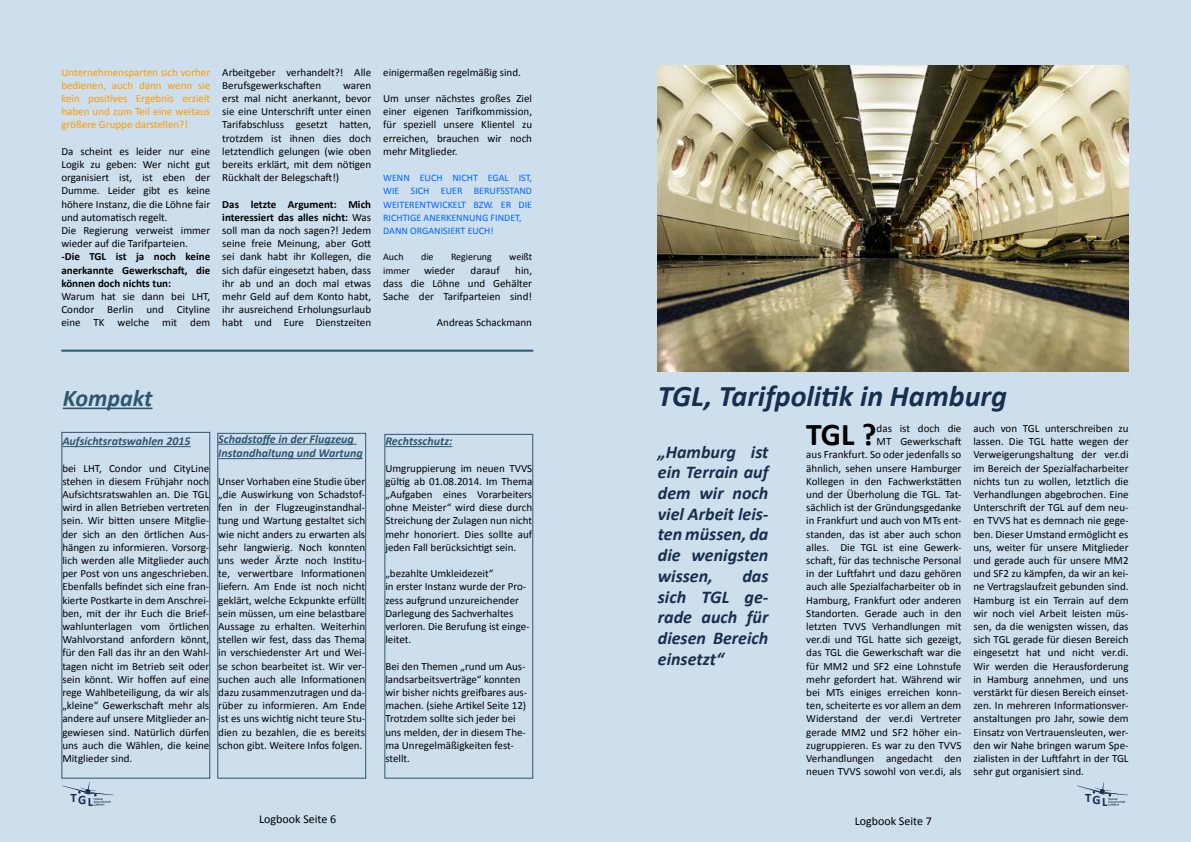
<style>
.page{position:relative;width:1191px;height:842px;background:#cddeed}
.page>*{position:absolute;margin:0;border:0;box-sizing:border-box;transform-origin:0 0}
.t1{font:700 31.8px "Calibri";color:#000}
.t2{font:italic 700 30px "Calibri";color:#162f4d}
.t3{font:italic 700 24px "Calibri";color:#2d566f}
.t4{font:italic 700 18px/20.7px "Calibri";color:#162f4d;text-align:justify}
.t5{font:700 12.8px "Calibri";color:#162f4d}
.t6{font:italic 700 12px/14.4px "Calibri";color:#2d566f}
.t7{font:12px "Calibri";color:#000}
.t8{font:11px/13.2px "Calibri";color:#000;text-align:justify}
.t9{font:11px/13.2px "Calibri";color:#ff9b00;text-align:justify}
.t10{font:700 11px/13.2px "Calibri";color:#000;text-align:justify}
.t11{font:10px/13.2px "Calibri";color:#06f}
.t12{font:10px "Calibri";color:#000}
.t13{font:700 3px "Calibri";color:#162f4d}
.s1{font-weight:700}
</style>
<div class="page">
<svg style="left:62px;top:782px;width:52px;height:23px"></svg>
<svg style="left:1076px;top:782px;width:52px;height:23px"></svg>
<hr style="left:63px;top:408px;width:90px;height:1px;background:#2d566f">
<hr style="left:62px;top:446px;width:129px;height:1px;background:#2d566f">
<div style="left:61px;top:432px;width:149px;height:347px;border:1px solid #2d566f"></div>
<hr style="left:218px;top:444px;width:139px;height:1px;background:#2d566f">
<hr style="left:218px;top:458px;width:145px;height:1px;background:#2d566f">
<div style="left:217px;top:433px;width:149px;height:346px;border:1px solid #2d566f"></div>
<hr style="left:385px;top:446px;width:67px;height:1px;background:#2d566f">
<div style="left:384px;top:434px;width:149px;height:345px;border:1px solid #2d566f"></div>
<img style="left:658px;top:65px;width:470px;height:306px">
<hr style="left:61px;top:350px;width:472px;height:2px;background:#2d566f">
<p class="t9" style="left:61px;top:65px;width:150px">Unternehmensparten sich vorher bedienen, auch dann wenn sie kein positives Ergebnis erzielt haben und zum Teil eine weitaus größere Gruppe darstellen?!</p>
<p class="t8" style="left:61px;top:145px;width:150px;text-align:left">Da scheint es leider nur eine<br>Logik zu geben: Wer nicht gut organisiert ist, ist eben der<br>Dumme. Leider gibt es keine höhere Instanz, die die Löhne fair und automatisch regelt.<br>Die Regierung verweist immer wieder auf die Tarifparteien.</p>
<p class="t10" style="left:61px;top:250px;width:150px">-Die TGL ist ja noch keine anerkannte Gewerkschaft, die können doch nichts tun:</p>
<p class="t8" style="left:61px;top:290px;width:150px">Warum hat sie dann bei LHT, Condor Berlin und Cityline eine TK welche mit dem</p>
<p class="t8" style="left:222px;top:65px;width:150px">Arbeitgeber verhandelt?! Alle<br>Berufsgewerkschaften</p>
<p class="t8" style="left:222px;top:79px;width:150px;text-indent:121px">waren erst mal nicht anerkannt, bevor sie eine Unterschrift unter einen Tarifabschluss gesetzt hatten, trotzdem ist ihnen dies doch letztendlich gelungen (wie oben bereits erklärt, mit dem nötigen Rückhalt der Belegschaft!)</p>
<p class="t8" style="left:222px;top:197px;width:150px"><span class="s1">Das letzte Argument: Mich interessiert das alles nicht:</span> Was soll man da noch sagen?! Jedem seine freie Meinung, aber Gott sei dank habt ihr Kollegen, die sich dafür eingesetzt haben, dass ihr ab und an doch mal etwas mehr Geld auf dem Konto habt, ihr ausreichend Erholungsurlaub habt und Eure Dienstzeiten</p>
<p class="t8" style="left:383px;top:65px;width:139px">einigermaßen regelmäßig sind.</p>
<p class="t8" style="left:383px;top:92px;width:150px">Um unser nächstes großes Ziel einer eigenen Tarifkommission, für speziell unsere Klientel zu erreichen, brauchen wir noch mehr Mitglieder.</p>
<p class="t11" style="left:383px;top:171px;width:150px">WENN EUCH NICHT EGAL IST,<br>WIE SICH EUER BERUFSSTAND<br>WEITERENTWICKELT BZW. ER DIE<br>RICHTIGE ANERKENNUNG FINDET,<br>DANN ORGANISIERT EUCH!</p>
<p class="t12" style="left:383px;top:251px;width:22px">Auch</p>
<p class="t12" style="left:421px;top:251px;width:14px">die</p>
<p class="t12" style="left:451px;top:251px;width:42px">Regierung</p>
<p class="t12" style="left:509px;top:251px;width:24px">weißt</p>
<p class="t12" style="left:383px;top:264px;width:28px">immer</p>
<p class="t8" style="left:424px;top:263px;width:32px">wieder</p>
<p class="t8" style="left:470px;top:263px;width:31px">darauf</p>
<p class="t8" style="left:383px;top:263px;width:150px;text-indent:132px">hin, dass die Löhne und Gehälter Sache der Tarifparteien sind!</p>
<p class="t8" style="left:437px;top:316px;width:97px">Andreas Schackmann</p>
<h3 class="t3" style="left:63px;top:382px;width:91px">Kompakt</h3>
<p class="t6" style="left:62px;top:434px;width:130px">Aufsichtsratswahlen 2015</p>
<p class="t8" style="left:62px;top:461px;width:148px">bei LHT, Condor und CityLine stehen in diesem Frühjahr noch Aufsichtsratswahlen an. Die TGL wird in allen Betrieben vertreten sein. Wir bitten unsere Mitglie&shy;der sich an den örtlichen Aus&shy;hängen zu informieren. Vorsorg&shy;lich werden alle Mitglieder auch per Post von uns angeschrieben.<br>Ebenfalls befindet sich eine fran&shy;kierte Postkarte in dem Anschrei&shy;ben, mit der ihr Euch die Brief&shy;wahlunterlagen vom örtlichen Wahlvorstand anfordern könnt, für den Fall das ihr an den Wahl&shy;tagen nicht im Betrieb seit oder sein könnt. Wir hoffen auf eine rege Wahlbeteiligung, da wir als „kleine“ Gewerkschaft mehr als andere auf unsere Mitglieder an&shy;gewiesen sind. Natürlich dürfen uns auch die Wählen, die keine Mitglieder sind.</p>
<p class="t6" style="left:218px;top:432px;width:146px">Schadstoffe in der Flugzeug<br>Instandhaltung und Wartung</p>
<p class="t8" style="left:218px;top:475px;width:148px">Unser Vorhaben eine Studie über „die Auswirkung von Schadstof&shy;fen in der Flugzeuginstandhal&shy;tung und Wartung gestaltet sich wie nicht anders zu erwarten als sehr langwierig. Noch konnten uns weder Ärzte noch Institu&shy;te, verwertbare Informationen liefern. Am Ende ist noch nicht geklärt, welche Eckpunkte erfüllt sein müssen, um eine belastbare Aussage zu erhalten. Weiterhin stellen wir fest, dass das Thema in verschiedenster Art und Wei&shy;se schon bearbeitet ist. Wir ver&shy;suchen auch alle Informationen dazu zusammenzutragen und da&shy;rüber zu informieren. Am Ende ist es uns wichtig nicht teure Stu&shy;dien zu bezahlen, die es bereits schon gibt. Weitere Infos folgen.</p>
<p class="t6" style="left:385px;top:434px;width:69px">Rechtsschutz:</p>
<p class="t8" style="left:385px;top:461px;width:148px">Umgruppierung im neuen TVVS gültig ab 01.08.2014. Im Thema „Aufgaben eines Vorarbeiters ohne Meister“ wird diese durch Streichung der Zulagen nun nicht mehr honoriert. Dies sollte auf jeden Fall berücksichtigt sein.</p>
<p class="t8" style="left:385px;top:567px;width:146px;text-align:left">„bezahlte Umkleidezeit“<br>in erster Instanz wurde der Pro&shy;zess aufgrund unzureichender<br>Darlegung des Sachverhaltes verloren. Die Berufung ist einge&shy;leitet.</p>
<p class="t8" style="left:385px;top:659px;width:143px;text-align:left">Bei den Themen „rund um Aus&shy;landsarbeitsverträge“ konnten wir bisher nichts greifbares aus&shy;machen. (siehe Artikel Seite 12)<br>Trotzdem sollte sich jeder bei uns melden, der in diesem The&shy;ma Unregelmäßigkeiten fest&shy;stellt.</p>
<h2 class="t2" style="left:658px;top:377px;width:350px">TGL, Tarifpolitik in Hamburg</h2>
<h3 class="t4" style="left:658px;top:441px;width:112px">„Hamburg ist ein Terrain auf dem wir noch viel Arbeit leis&shy;ten müssen, da die wenigsten wissen,</h3>
<h1 class="t1" style="left:806px;top:414px;width:72px">TGL ?</h1>
<p class="t8" style="left:806px;top:422px;width:157px;text-align:right">das ist doch die<br>MT Gewerkschaft<br>aus Frankfurt. So oder jedenfalls so ähnlich, sehen unsere Hamburger<br>Kollegen in den Fachwerkstätten und der Überholung die TGL. Tat&shy;sächlich ist der Gründungsgedanke in Frankfurt und auch von MTs ent&shy;standen, das ist aber auch schon alles. Die TGL ist eine Gewerk&shy;schaft, für das technische Personal in der Luftfahrt und dazu gehören auch alle Spezialfacharbeiter ob in<br>Hamburg, Frankfurt oder anderen<br>Standorten. Gerade auch in den letzten TVVS Verhandlungen mit ver.di und TGL hatte sich gezeigt, das TGL die Gewerkschaft war die für MM2 und SF2 eine Lohnstufe mehr gefordert hat. Während wir bei MTs einiges erreichen konn&shy;ten, scheiterte es vor allem an dem<br>Widerstand der ver.di Vertreter gerade MM2 und SF2 höher ein&shy;zugruppieren. Es war zu den TVVS<br>Verhandlungen angedacht den neuen TVVS sowohl von ver.di, als</p>
<p class="t8" style="left:973px;top:422px;width:157px">auch von TGL unterschreiben zu lassen. Die TGL hatte wegen der Verweigerungshaltung der ver.di im Bereich der Spezialfacharbeiter nichts tun zu wollen, letztlich die Verhandlungen abgebrochen. Eine Unterschrift der TGL auf dem neu&shy;en TVVS hat es demnach nie gege&shy;ben. Dieser Umstand ermöglicht es uns, weiter für unsere Mitglieder und gerade auch für unsere MM2 und SF2 zu kämpfen, da wir an kei&shy;ne Vertragslaufzeit gebunden sind.<br>Hamburg ist ein Terrain auf dem wir noch viel Arbeit leisten müs&shy;sen, da die wenigsten wissen, das sich TGL gerade für diesen Bereich eingesetzt hat und nicht ver.di.<br>Wir werden die Herausforderung in Hamburg annehmen, und uns verstärkt für diesen Bereich einset&shy;zen. In mehreren Informationsver&shy;anstaltungen pro Jahr, sowie dem Einsatz von Vertrauensleuten, wer&shy;den wir Nahe bringen warum Spe&shy;zialisten in der Luftfahrt in der TGL sehr gut organisiert sind.</p>
<h3 class="t4" style="left:658px;top:565px;width:112px;text-indent:84px">das sich TGL ge&shy;rade auch für diesen Bereich einsetzt“</h3>
<p class="t5" style="left:71px;top:790px;width:8px">T</p>
<p class="t13" style="left:94px;top:797px;width:11px">Technik</p>
<p class="t5" style="left:1092px;top:792px;width:17px">GL</p>
<p class="t5" style="left:1085px;top:790px;width:8px">T</p>
<p class="t13" style="left:1108px;top:797px;width:11px">Technik</p>
<p class="t5" style="left:78px;top:792px;width:17px">GL</p>
<p class="t7" style="left:259px;top:812px;width:79px">Logbook Seite 6</p>
<p class="t7" style="left:854px;top:813px;width:79px">Logbook Seite 7</p>
</div>
